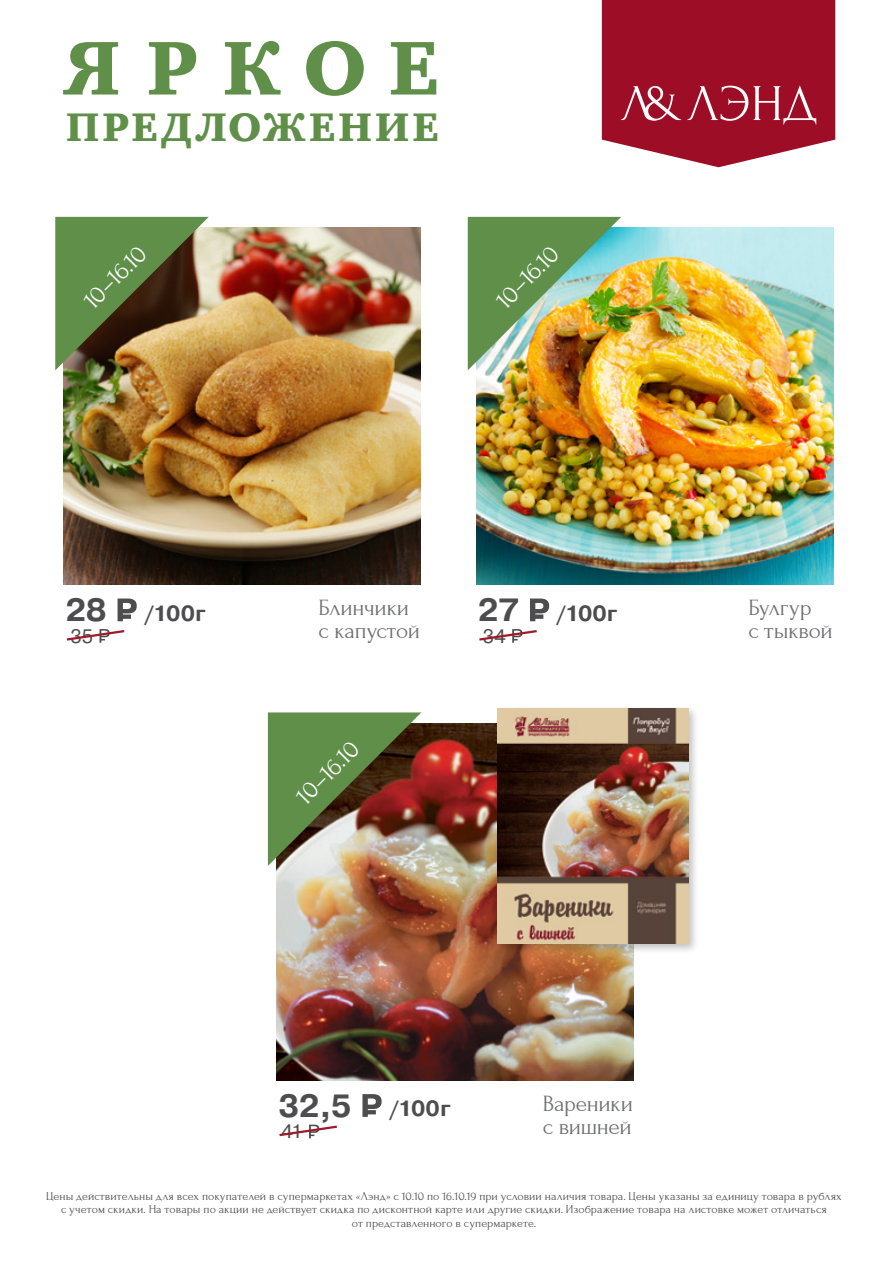
<style>
.page{position:relative;width:893px;height:1263px;background:#fff}
.page>*{position:absolute;margin:0;border:0;box-sizing:border-box;transform-origin:0 0}
.t1{font:78.15px "Charter Black C";letter-spacing:.305em;color:#5f8f49}
.t2{font:40.95px "Charter Black C";letter-spacing:.075em;color:#5f8f49}
.t3{font:25.5px "Forum";color:#fff}
.t4{font:23.25px/23px "Forum";letter-spacing:-.015em;color:#6d6e71}
.t5{font:700 22.05px "Pragmatica";letter-spacing:.01em;color:#4d4d4f}
.t6{font:19.5px "Pragmatica";color:#4d4d4f}
.t7{font:12px/13.5px "Forum";letter-spacing:.005em;color:#4d4d4f;text-align:center}
.s1{font-size:32.1px}
</style>
<div class="page">
<svg style="left:602px;top:0;width:233px;height:167px;background:#a9293f"></svg>
<img style="left:276px;top:723px;width:358px;height:357px">
<img style="left:476px;top:227px;width:357px;height:358px">
<img style="left:64px;top:227px;width:357px;height:358px">
<div style="left:494px;top:705px;width:206px;height:250px;background:#000;opacity:.25"></div>
<img style="left:498px;top:708px;width:190px;height:235px">
<svg style="left:118px;top:598px;width:19px;height:23px"></svg>
<svg style="left:66px;top:629px;width:59px;height:14px"></svg>
<svg style="left:55px;top:217px;width:154px;height:153px;background:#6d7742"></svg>
<svg style="left:530px;top:598px;width:19px;height:23px"></svg>
<svg style="left:479px;top:629px;width:58px;height:14px"></svg>
<img style="left:468px;top:217px;width:153px;height:153px">
<svg style="left:362px;top:1094px;width:20px;height:23px"></svg>
<svg style="left:279px;top:1124px;width:58px;height:14px"></svg>
<img style="left:268px;top:712px;width:153px;height:154px">
<h1 class="t1" style="left:63px;top:24px;width:377px">ЯРКОЕ</h1>
<h2 class="t2" style="left:66px;top:104px;width:374px">ПРЕДЛОЖЕНИЕ</h2>
<h3 class="t3" style="left:78px;top:294px;width:79px;rotate:-45deg">10–16.10</h3>
<h3 class="t3" style="left:490px;top:294px;width:79px;rotate:-45deg">10–16.10</h3>
<h3 class="t5" style="left:65px;top:599px;width:142px"><span class="s1">28</span> /100г</h3>
<h3 class="t6" style="left:70px;top:624px;width:24px">35</h3>
<h3 class="t4" style="left:318px;top:596px;width:103px">Блинчики с капустой</h3>
<h3 class="t3" style="left:290px;top:790px;width:79px;rotate:-45deg">10–16.10</h3>
<h3 class="t5" style="left:478px;top:599px;width:141px"><span class="s1">27</span> /100г</h3>
<h3 class="t6" style="left:483px;top:624px;width:24px">34</h3>
<h3 class="t5" style="left:279px;top:1094px;width:173px"><span class="s1">32,5</span> /100г</h3>
<h3 class="t6" style="left:282px;top:1119px;width:22px">41</h3>
<h3 class="t4" style="left:543px;top:1092px;width:92px">Вареники с вишней</h3>
<h3 class="t4" style="left:748px;top:596px;width:86px">Булгур<br>с тыквой</h3>
<p class="t7" style="left:46px;top:1189px;width:797px">Цены действительны для всех покупателей в супермаркетах «Лэнд» с 10.10 по 16.10.19 при условии наличия товара. Цены указаны за единицу товара в рублях с учетом скидки. На товары по акции не действует скидка по дисконтной карте или другие скидки. Изображение товара на листовке может отличаться<br>от представленного в супермаркете.</p>
</div>
